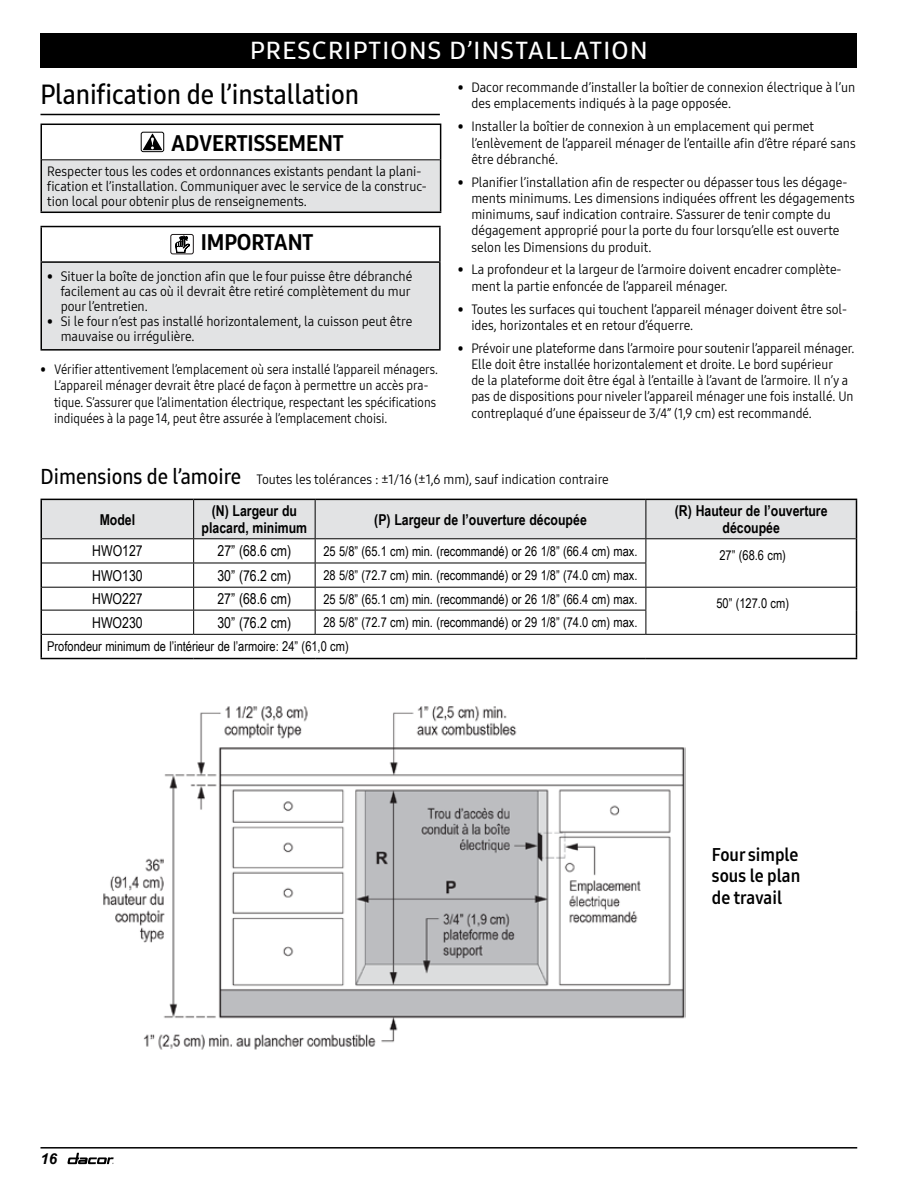
<style>
.page{position:relative;width:918px;height:1188px;background:#fff}
.page>*{position:absolute;margin:0;border:0;box-sizing:border-box;transform-origin:0 0}
.t1{font:27px "Samsung One 600 C";color:#000}
.t2{font:24px "Samsung One 600 C";letter-spacing:.05em;color:#fff;scale:1.1 1}
.t3{font:22.5px "Samsung One 800 C";color:#000}
.t4{font:18px/21.6px "Samsung One 700 C";color:#000;text-align:justify}
.t5{font:700 15px/16.5px "Arial Narrow";color:#000;text-align:center}
.t6{font:15px "Arial Narrow";color:#000}
.t7{font:italic 700 15px "Arial";color:#000}
.t8{font:13.5px/16.2px "Samsung One 400 C";color:#000}
.t9{font:13.5px/24.2px "Arial Narrow";color:#000}
.t10{font:13.5px/16.2px "Samsung One 400 C";color:#000;scale:.94 1}
.s1{font-family:"Samsung One 600 C";font-size:21px}
</style>
<div class="page">
<svg style="left:68px;top:1153px;width:46px;height:11px"></svg>
<hr style="left:40px;top:1147px;width:817px;height:2px;background:#000">
<img style="left:103px;top:706px;width:582px;height:344px">
<hr style="left:40px;top:114px;width:400px;height:1px;background:#000">
<div style="left:41px;top:160px;width:400px;height:52px;background:#e2e3e4"></div>
<hr style="left:42px;top:159px;width:398px;height:1px;background:#000">
<hr style="left:40px;top:124px;width:401px;height:1px;background:#000">
<hr style="left:40px;top:125px;width:2px;height:35px;background:#000">
<hr style="left:440px;top:125px;width:1px;height:35px;background:#000">
<hr style="left:40px;top:160px;width:2px;height:52px;background:#000">
<hr style="left:440px;top:160px;width:1px;height:52px;background:#000">
<hr style="left:40px;top:212px;width:401px;height:1px;background:#000">
<div style="left:141px;top:132px;width:23px;height:20px;border:1px solid #000;border-radius:2px"></div>
<svg style="left:143px;top:133px;width:19px;height:17px"></svg>
<div style="left:41px;top:262px;width:399px;height:88px;background:#e2e3e4"></div>
<hr style="left:40px;top:226px;width:401px;height:1px;background:#000">
<hr style="left:40px;top:227px;width:2px;height:34px;background:#000">
<hr style="left:439px;top:227px;width:2px;height:34px;background:#000">
<hr style="left:40px;top:261px;width:401px;height:2px;background:#000">
<hr style="left:40px;top:263px;width:2px;height:86px;background:#000">
<hr style="left:439px;top:263px;width:2px;height:86px;background:#000">
<hr style="left:40px;top:349px;width:401px;height:2px;background:#000">
<div style="left:170px;top:234px;width:24px;height:20px;border:1px solid #1f191a;border-radius:2px"></div>
<svg style="left:175px;top:236px;width:15px;height:19px"></svg>
<hr style="left:40px;top:499px;width:154px;height:1px;background:#000">
<hr style="left:40px;top:500px;width:2px;height:39px;background:#000">
<hr style="left:40px;top:539px;width:2px;height:24px;background:#000">
<hr style="left:40px;top:563px;width:2px;height:24px;background:#000">
<hr style="left:40px;top:587px;width:2px;height:23px;background:#000">
<hr style="left:40px;top:610px;width:2px;height:24px;background:#000">
<hr style="left:40px;top:634px;width:2px;height:24px;background:#000">
<hr style="left:40px;top:658px;width:154px;height:1px;background:#000">
<hr style="left:194px;top:658px;width:121px;height:1px;background:#000">
<hr style="left:315px;top:658px;width:331px;height:1px;background:#000">
<hr style="left:646px;top:658px;width:211px;height:1px;background:#000">
<svg style="left:41px;top:499px;width:816px;height:159px"></svg>
<hr style="left:42px;top:634px;width:152px;height:1px;background:#000">
<hr style="left:194px;top:634px;width:121px;height:1px;background:#000">
<hr style="left:315px;top:634px;width:331px;height:1px;background:#000">
<hr style="left:646px;top:634px;width:210px;height:1px;background:#000">
<div style="left:40px;top:33px;width:817px;height:35px;background:#000"></div>
<h2 class="t2" style="left:250px;top:34px;width:363px">PRESCRIPTIONS D’INSTALLATION</h2>
<h1 class="t1" style="left:40px;top:76px;width:320px">Planification de l’installation</h1>
<h3 class="t3" style="left:171px;top:128px;width:174px">ADVERTISSEMENT</h3>
<p class="t8" style="left:47px;top:164px;width:381px;line-height:15px">Respecter tous les codes et ordonnances existants pendant la plani&shy;fication et l’installation. Communiquer avec le service de la construc&shy;tion local pour obtenir plus de renseignements.</p>
<h3 class="t3" style="left:201px;top:227px;width:114px">IMPORTANT</h3>
<p class="t8" style="left:61px;top:269px;width:353px;line-height:15px;text-indent:-14px">• Situer la boîte de jonction afin que le four puisse être débranché facilement au cas où il devrait être retiré complètement du mur pour l’entretien.</p>
<p class="t8" style="left:61px;top:314px;width:353px;line-height:15px;text-indent:-14px">• Si le four n’est pas installé horizontalement, la cuisson peut être mauvaise ou irrégulière.</p>
<p class="t10" style="left:54px;top:361px;width:410px;text-indent:-14px">• Vérifier attentivement l’emplacement où sera installé l’appareil ménagers.<br>L’appareil ménager devrait être placé de façon à permettre un accès pra&shy;tique. S’assurer que l’alimentation électrique, respectant les spécifications indiquées à la page 14, peut être assurée à l’emplacement choisi.</p>
<p class="t8" style="left:471px;top:79px;width:385px;text-indent:-14px">• Dacor recommande d’installer la boîtier de connexion électrique à l’un des emplacements indiqués à la page opposée.</p>
<p class="t8" style="left:471px;top:118px;width:386px;text-indent:-14px">• Installer la boîtier de connexion à un emplacement qui permet l’enlèvement de l’appareil ménager de l’entaille afin d’être réparé sans être débranché.</p>
<p class="t8" style="left:471px;top:174px;width:385px;text-indent:-14px">• Planifier l’installation afin de respecter ou dépasser tous les dégage&shy;ments minimums. Les dimensions indiquées offrent les dégagements minimums, sauf indication contraire. S’assurer de tenir compte du dégagement approprié pour la porte du four lorsqu’elle est ouverte selon les Dimensions du produit.</p>
<p class="t8" style="left:471px;top:261px;width:372px;text-indent:-14px">• La profondeur et la largeur de l’armoire doivent encadrer complète&shy;ment la partie enfoncée de l’appareil ménager.</p>
<p class="t8" style="left:471px;top:301px;width:377px;text-indent:-13px">• Toutes les surfaces qui touchent l’appareil ménager doivent être sol&shy;ides, horizontales et en retour d’équerre.</p>
<p class="t8" style="left:471px;top:340px;width:385px;text-indent:-13px">• Prévoir une plateforme dans l’armoire pour soutenir l’appareil ménager.<br>Elle doit être installée horizontalement et droite. Le bord supérieur<br>de la plateforme doit être égal à l’entaille à l’avant de l’armoire. Il n’y a pas de dispositions pour niveler l’appareil ménager une fois installé. Un contreplaqué d’une épaisseur de 3/4” (1,9 cm) est recommandé.</p>
<p class="t8" style="left:40px;top:471px;width:570px"><span class="s1">Dimensions de l’amoire</span> Toutes les tolérances : ±1/16 (±1,6 mm), sauf indication contraire</p>
<p class="t5" style="left:100px;top:510px;width:37px">Model</p>
<p class="t5" style="left:202px;top:502px;width:107px">(N) Largeur du placard, minimum</p>
<p class="t5" style="left:374px;top:510px;width:214px">(P) Largeur de l’ouverture découpée</p>
<p class="t5" style="left:675px;top:502px;width:154px">(R) Hauteur de l’ouverture découpée</p>
<p class="t6" style="left:92px;top:540px;width:52px">HWO127</p>
<p class="t6" style="left:218px;top:540px;width:75px">27” (68.6 cm)</p>
<p class="t9" style="left:323px;top:538px;width:316px">25 5/8” (65.1 cm) min. (recommandé) or 26 1/8” (66.4 cm) max.</p>
<p class="t9" style="left:720px;top:542px;width:68px">27” (68.6 cm)</p>
<p class="t6" style="left:92px;top:564px;width:52px">HWO130</p>
<p class="t6" style="left:217px;top:564px;width:75px">30” (76.2 cm)</p>
<p class="t9" style="left:323px;top:563px;width:316px">28 5/8” (72.7 cm) min. (recommandé) or 29 1/8” (74.0 cm) max.</p>
<p class="t6" style="left:92px;top:588px;width:52px">HWO227</p>
<p class="t6" style="left:217px;top:588px;width:75px">27” (68.6 cm)</p>
<p class="t9" style="left:323px;top:586px;width:316px">25 5/8” (65.1 cm) min. (recommandé) or 26 1/8” (66.4 cm) max.</p>
<p class="t9" style="left:716px;top:590px;width:74px">50” (127.0 cm)</p>
<p class="t6" style="left:92px;top:611px;width:52px">HWO230</p>
<p class="t6" style="left:217px;top:611px;width:75px">30” (76.2 cm)</p>
<p class="t9" style="left:47px;top:610px;width:592px;text-indent:276px">28 5/8” (72.7 cm) min. (recommandé) or 29 1/8” (74.0 cm) max.<br>Profondeur minimum de l’intérieur de l’armoire: 24” (61,0 cm)</p>
<p class="t7" style="left:40px;top:1148px;width:18px">16</p>
<h3 class="t4" style="left:712px;top:843px;width:90px">Four simple sous le plan de travail</h3>
</div>
